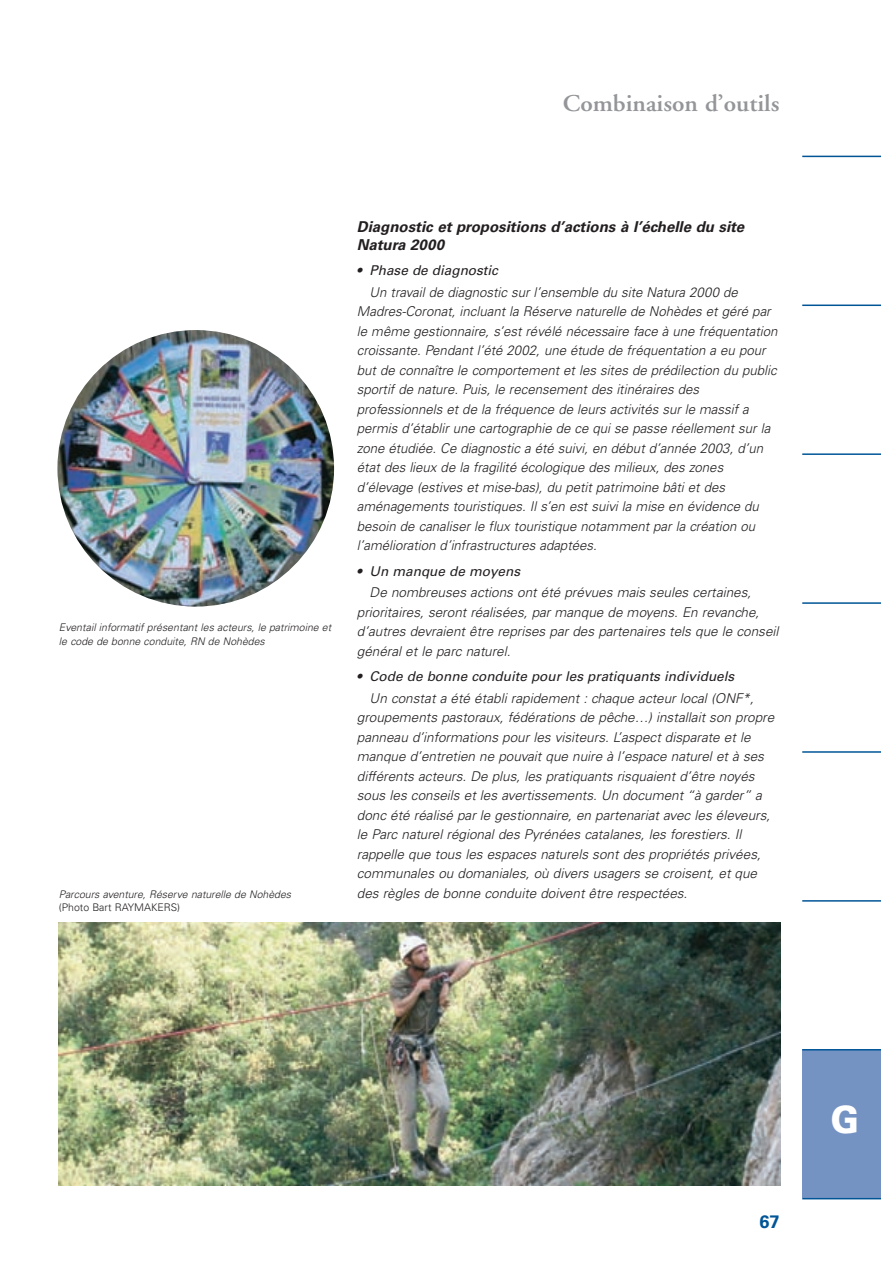
<style>
.page{position:relative;width:881px;height:1277px;background:#fff}
.page>*{position:absolute;margin:0;border:0;box-sizing:border-box;transform-origin:0 0}
.t1{font:900 37.5px "Univers";color:#fff;scale:.9 1}
.t2{font:600 24px "Adobe Garamond";color:#939598;scale:1.05 1}
.t3{font:700 18px "Univers";color:#005597}
.t4{font:italic 700 15px/18px "Univers";color:#231f20}
.t5{font:italic 300 13.5px/19.5px "Univers";color:#231f20}
.t6{font:italic 300 10.5px/13.5px "Univers";color:#231f20}
.s1{font-style:normal}
.s2{font-weight:400}
</style>
<div class="page">
<img style="left:57px;top:155px;width:823px;height:1045px">
<p class="t2" style="left:562px;top:93px;width:208px">Combinaison d’outils</p>
<p class="t6" style="left:59px;top:621px;width:276px">Eventail informatif présentant les acteurs, le patrimoine et le code de bonne conduite, RN de Nohèdes</p>
<p class="t6" style="left:59px;top:888px;width:236px">Parcours aventure, Réserve naturelle de Nohèdes <span class="s1">(Photo Bart RAYMAKERS)</span></p>
<p class="t4" style="left:357px;top:219px;width:391px">Diagnostic et propositions d’actions à l’échelle du site<br>Natura 2000</p>
<p class="t5" style="left:369px;top:261px;width:372px;line-height:21.6px;text-indent:-13px"><span class="s2">• Phase de diagnostic<br></span>Un travail de diagnostic sur l’ensemble du site Natura 2000 de</p>
<p class="t5" style="left:357px;top:303px;width:424px">Madres-Coronat, incluant la Réserve naturelle de Nohèdes et géré par le même gestionnaire, s’est révélé nécessaire face à une fréquentation croissante. Pendant l’été 2002, une étude de fréquentation a eu pour but de connaître le comportement et les sites de prédilection du public sportif de nature. Puis, le recensement des itinéraires des professionnels et de la fréquence de leurs activités sur le massif a permis d’établir une cartographie de ce qui se passe réellement sur la zone étudiée. Ce diagnostic a été suivi, en début d’année 2003, d’un état des lieux de la fragilité écologique des milieux, des zones d’élevage (estives et mise-bas), du petit patrimoine bâti et des aménagements touristiques. Il s’en est suivi la mise en évidence du besoin de canaliser le flux touristique notamment par la création ou l’amélioration d’infrastructures adaptées.</p>
<p class="t5" style="left:369px;top:561px;width:385px;line-height:21.6px;text-indent:-13px"><span class="s2">• Un manque de moyens<br></span>De nombreuses actions ont été prévues mais seules certaines,</p>
<p class="t5" style="left:357px;top:603px;width:425px">prioritaires, seront réalisées, par manque de moyens. En revanche, d’autres devraient être reprises par des partenaires tels que le conseil général et le parc naturel.</p>
<p class="t5" style="left:369px;top:666px;width:388px;line-height:21.6px;text-indent:-13px"><span class="s2">• Code de bonne conduite pour les pratiquants individuels<br></span>Un constat a été établi rapidement : chaque acteur local (ONF*,</p>
<p class="t5" style="left:357px;top:708px;width:421px">groupements pastoraux, fédérations de pêche…) installait son propre panneau d’informations pour les visiteurs. L’aspect disparate et le manque d’entretien ne pouvait que nuire à l’espace naturel et à ses différents acteurs. De plus, les pratiquants risquaient d’être noyés sous les conseils et les avertissements. Un document “à garder” a donc été réalisé par le gestionnaire, en partenariat avec les éleveurs, le Parc naturel régional des Pyrénées catalanes, les forestiers. Il rappelle que tous les espaces naturels sont des propriétés privées, communales ou domaniales, où divers usagers se croisent, et que des règles de bonne conduite doivent être respectées.</p>
<p class="t3" style="left:759px;top:1214px;width:22px">67</p>
<p class="t1" style="left:830px;top:1105px;width:33px">G</p>
</div>
